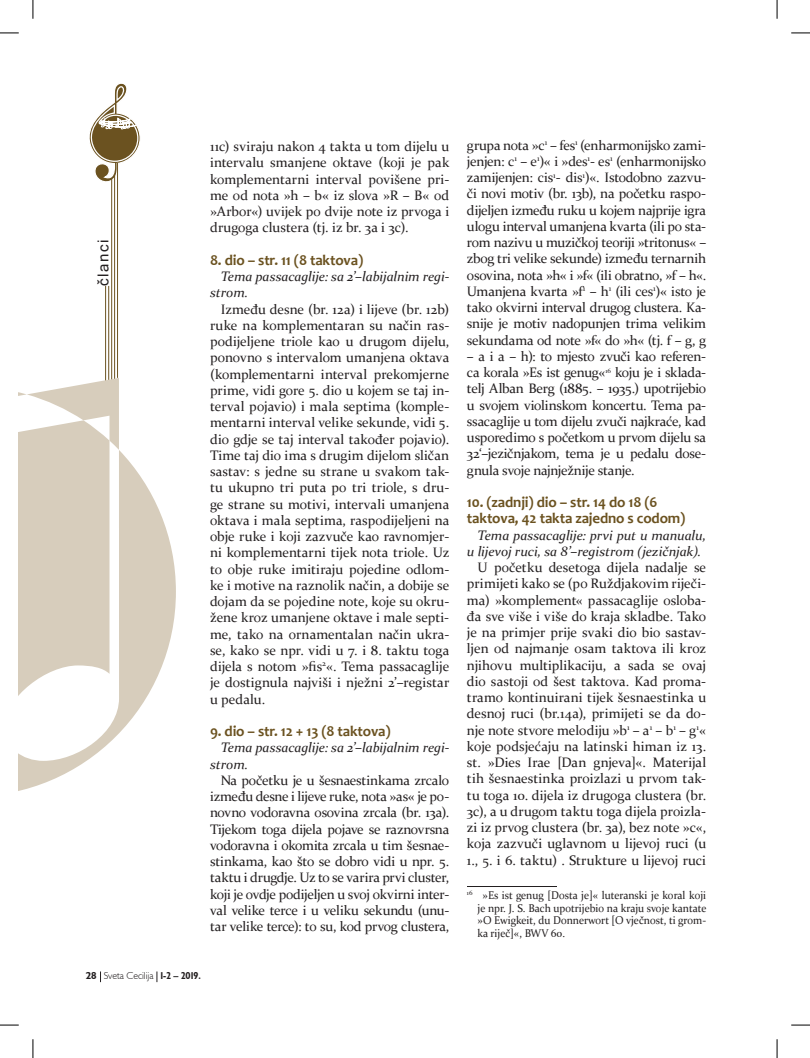
<style>
.page{position:relative;width:810px;height:1058px;background:#fff}
.page>*{position:absolute;margin:0;border:0;box-sizing:border-box;transform-origin:0 0}
.t1{font:700 15px/16.2px "Candara";letter-spacing:-.01em;color:#6b5220}
.t2{font:15px "Microsoft Sans Serif";letter-spacing:.1em;color:#231f20}
.t3{font:13.75px/16.2px "Constantia";letter-spacing:-.01em;color:#231f20;text-align:justify}
.t4{font:italic 13.75px/16.2px "Constantia";letter-spacing:-.01em;color:#231f20}
.t5{font:11.25px/12.5px "Constantia";color:#231f20;text-align:justify;scale:.94 1}
.t6{font:300 10px "Humanist 521 BT";color:#231f20}
.s1{font-weight:700}
.s2{font-weight:700;font-stretch:condensed}
</style>
<div class="page">
<svg style="left:89px;top:83px;width:51px;height:104px"></svg>
<hr style="left:114px;top:176px;width:1px;height:208px;background:#6b5220">
<hr style="left:117px;top:163px;width:1px;height:215px;background:#6b5220">
<hr style="left:111px;top:178px;width:1px;height:208px;background:#6b5220">
<hr style="left:109px;top:286px;width:1px;height:96px;background:#6b5220">
<hr style="left:105px;top:286px;width:1px;height:96px;background:#6b5220">
<svg style="left:19px;top:450px;width:157px;height:341px"></svg>
<svg style="left:19px;top:378px;width:100px;height:340px"></svg>
<hr style="left:467px;top:886px;width:90px;height:1px;background:#231f20">
<svg style="left:0;top:32px;width:19px;height:2px"></svg>
<svg style="left:791px;top:32px;width:19px;height:2px"></svg>
<svg style="left:0;top:1024px;width:19px;height:2px"></svg>
<svg style="left:791px;top:1024px;width:19px;height:2px"></svg>
<svg style="left:32px;top:0;width:2px;height:19px"></svg>
<svg style="left:32px;top:1039px;width:2px;height:19px"></svg>
<svg style="left:776px;top:0;width:2px;height:19px"></svg>
<svg style="left:776px;top:1039px;width:2px;height:19px"></svg>
<p class="t2" style="left:95px;top:286px;width:48px;rotate:-90deg">članci</p>
<p class="t3" style="left:210px;top:139px;width:241px">11c) sviraju nakon 4 takta u tom dijelu u intervalu smanjene oktave (koji je pak komplementarni interval povišene pri&shy;me od nota »h – b« iz slova »R – B« od »Arbor«) uvijek po dvije note iz prvoga i drugoga clustera (tj. iz br. 3a i 3c).</p>
<p class="t1" style="left:210px;top:253px;width:155px">8. dio – str. 11 (8 taktova)</p>
<p class="t4" style="left:210px;top:269px;width:241px;text-indent:11px">Tema passacaglije: sa 2’–labijalnim regi&shy;strom.</p>
<p class="t3" style="left:210px;top:302px;width:241px;text-indent:11px">Između desne (br. 12a) i lijeve (br. 12b) ruke na komplementaran su način ras&shy;podijeljene triole kao u drugom dijelu, ponovno s intervalom umanjena oktava (komplementarni interval prekomjerne prime, vidi gore 5. dio u kojem se taj in&shy;terval pojavio) i mala septima (komple&shy;mentarni interval velike sekunde, vidi 5. dio gdje se taj interval također pojavio).<br>Time taj dio ima s drugim dijelom sličan sastav: s jedne su strane u svakom tak&shy;tu ukupno tri puta po tri triole, s dru&shy;ge strane su motivi, intervali umanjena oktava i mala septima, raspodijeljeni na obje ruke i koji zazvuče kao ravnomjer&shy;ni komplementarni tijek nota triole. Uz to obje ruke imitiraju pojedine odlom&shy;ke i motive na raznolik način, a dobije se dojam da se pojedine note, koje su okru&shy;žene kroz umanjene oktave i male septi&shy;me, tako na ornamentalan način ukra&shy;se, kako se npr. vidi u 7. i 8. taktu toga dijela s notom »fis<sup>2</sup>«. Tema passacaglije je dostignula najviši i nježni 2’–registar u pedalu.</p>
<p class="t1" style="left:210px;top:725px;width:182px">9. dio – str. 12 + 13 (8 taktova)</p>
<p class="t4" style="left:210px;top:741px;width:241px;text-indent:11px">Tema passacaglije: sa 2’–labijalnim regi&shy;strom.</p>
<p class="t3" style="left:210px;top:773px;width:241px;text-indent:11px">Na početku je u šesnaestinkama zrcalo između desne i lijeve ruke, nota »as« je po&shy;novno vodoravna osovina zrcala (br. 13a).<br>Tijekom toga dijela pojave se raznovrsna vodoravna i okomita zrcala u tim šesnae&shy;stinkama, kao što se dobro vidi u npr. 5. taktu i drugdje. Uz to se varira prvi cluster, koji je ovdje podijeljen u svoj okvirni inter&shy;val velike terce i u veliku sekundu (unu&shy;tar velike terce): to su, kod prvog clustera,</p>
<p class="t6" style="left:86px;top:970px;width:117px"><span class="s1">28</span> Sveta Cecilija <span class="s2">1-2 – 2019.</span></p>
<p class="t3" style="left:467px;top:138px;width:241px">grupa nota »c<sup>1</sup> – fes<sup>1</sup> (enharmonijsko zami&shy;jenjen: c<sup>1</sup> – e<sup>1</sup>)« i »des<sup>1</sup>- es<sup>1</sup> (enharmonijsko zamijenjen: cis<sup>1</sup>- dis<sup>1</sup>)«. Istodobno zazvu&shy;či novi motiv (br. 13b), na početku raspo&shy;dijeljen između ruku u kojem najprije igra ulogu interval umanjena kvarta (ili po sta&shy;rom nazivu u muzičkoj teoriji »tritonus« – zbog tri velike sekunde) između ternarnih osovina, nota »h« i »f« (ili obratno, »f – h«.<br>Umanjena kvarta »f<sup>1</sup> – h<sup>1</sup> (ili ces<sup>1</sup>)« isto je tako okvirni interval drugog clustera. Ka&shy;snije je motiv nadopunjen trima velikim sekundama od note »f« do »h« (tj. f – g, g</p>
<p class="t3" style="left:467px;top:349px;width:241px">– a i a – h): to mjesto zvuči kao referen&shy;ca korala »Es ist genug«<sup>16</sup> koju je i sklada&shy;telj Alban Berg (1885. – 1935.) upotrijebio u svojem violinskom koncertu. Tema pa&shy;ssacaglije u tom dijelu zvuči najkraće, kad usporedimo s početkom u prvom dijelu sa 32‘–jezičnjakom, tema je u pedalu dose&shy;gnula svoje najnježnije stanje.</p>
<p class="t1" style="left:467px;top:496px;width:220px">10. (zadnji) dio – str. 14 do 18 (6 taktova, 42 takta zajedno s codom)</p>
<p class="t4" style="left:467px;top:528px;width:241px;text-indent:11px">Tema passacaglije: prvi put u manualu, u lijevoj ruci, sa 8’–registrom (jezičnjak).</p>
<p class="t3" style="left:467px;top:560px;width:241px;text-indent:11px">U početku desetoga dijela nadalje se primijeti kako se (po Ruždjakovim riječi&shy;ma) »komplement« passacaglije osloba&shy;đa sve više i više do kraja skladbe. Tako je na primjer prije svaki dio bio sastav&shy;ljen od najmanje osam taktova ili kroz njihovu multiplikaciju, a sada se ovaj dio sastoji od šest taktova. Kad proma&shy;tramo kontinuirani tijek šesnaestinka u desnoj ruci (br.14a), primijeti se da do&shy;nje note stvore melodiju »b<sup>1</sup> – a<sup>1</sup> – b<sup>1</sup> – g<sup>1</sup>« koje podsjećaju na latinski himan iz 13. st. »Dies Irae [Dan gnjeva]«. Materijal tih šesnaestinka proizlazi u prvom tak&shy;tu toga 10. dijela iz drugoga clustera (br.<br>3c), a u drugom taktu toga dijela proizla&shy;zi iz prvog clustera (br. 3a), bez note »c«, koja zazvuči uglavnom u lijevoj ruci (u 1., 5. i 6. taktu) . Strukture u lijevoj ruci</p>
<p class="t5" style="left:478px;top:890px;width:245px;text-indent:-11px"><sup>16</sup> »Es ist genug [Dosta je]« luteranski je koral koji je npr. J. S. Bach upotrijebio na kraju svoje kantate »O Ewigkeit, du Donnerwort [O vječnost, ti grom&shy;ka riječ]«, BWV 60.</p>
</div>
